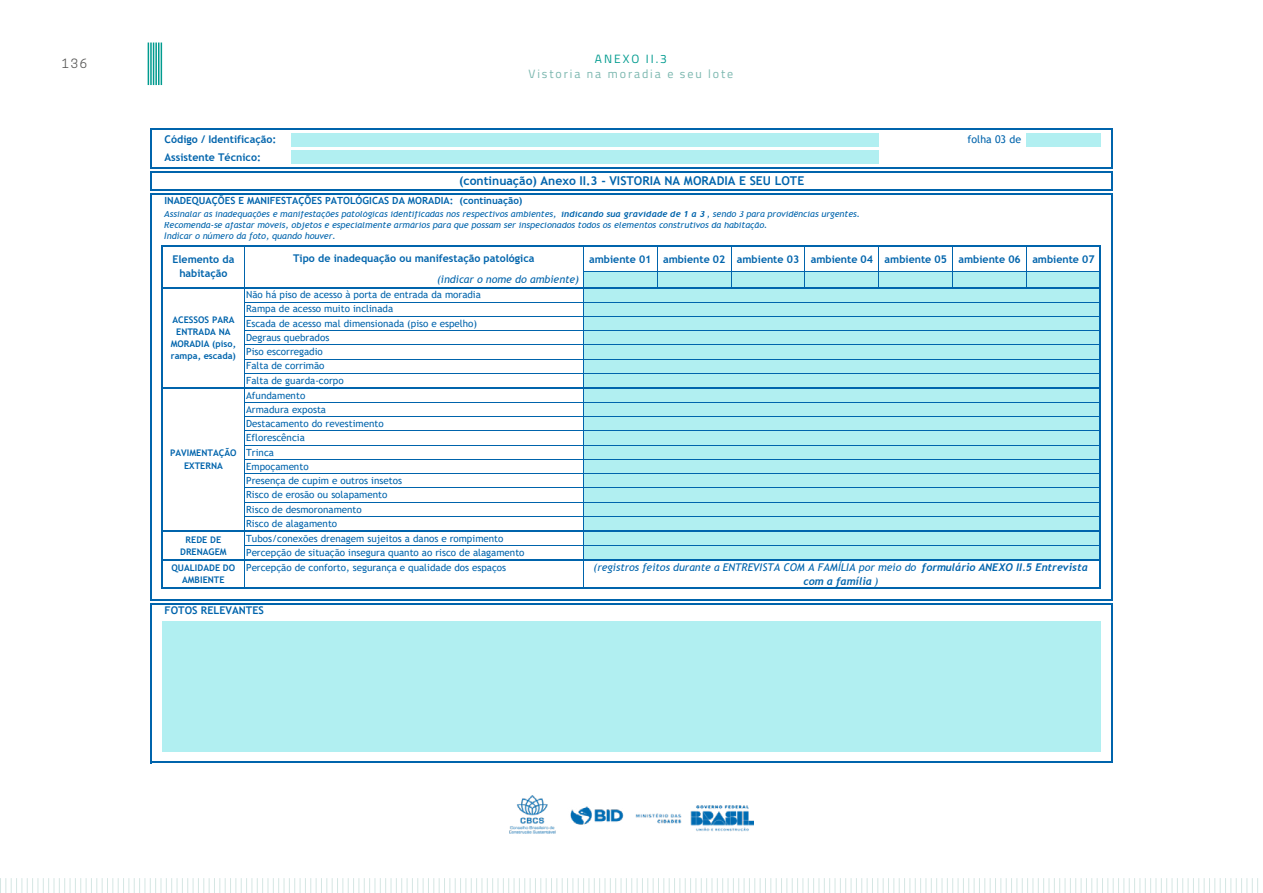
<style>
.page{position:relative;width:1263px;height:893px;background:#fff}
.page>*{position:absolute;margin:0;border:0;box-sizing:border-box;transform-origin:0 0}
.t1{font:700 12.15px "Trebuchet MS";color:#0064ac}
.t2{font:12px "Titillium Web";letter-spacing:.16em;color:#7bb7af}
.t3{font:12px "Titillium Web";letter-spacing:.17em;color:#009b8f}
.t4{font:12px "Cooper Hewitt";color:#575756}
.t5{font:700 10.65px/14px "Trebuchet MS";color:#0064ac;text-align:center}
.t6{font:italic 10.65px "Trebuchet MS";color:#0064ac}
.t7{font:italic 700 10.65px "Trebuchet";color:#0064ac}
.t8{font:10.65px "Trebuchet MS";color:#0064ac}
.t9{font:9.9px/14.2px "Trebuchet MS";color:#0064ac}
.t10{font:700 9.9px "Trebuchet MS";color:#0064ac}
.t11{font:italic 9.15px/11.6px "Trebuchet MS";letter-spacing:-.005em;color:#0064ac}
.t12{font:700 9.15px/12.1px "Trebuchet MS";color:#0064ac;text-align:center}
.s1{font-family:"Trebuchet";font-weight:700}
.s2{font-family:"Trebuchet MS";font-weight:400}
</style>
<div class="page">
<div style="left:291px;top:133px;width:588px;height:14px;background:#b1eff1"></div>
<div style="left:1026px;top:133px;width:74px;height:14px;background:#b1eff1"></div>
<div style="left:291px;top:150px;width:588px;height:14px;background:#b1eff1"></div>
<div style="left:583px;top:272px;width:517px;height:16px;background:#b1eff1"></div>
<div style="left:583px;top:288px;width:517px;height:14px;background:#b1eff1"></div>
<div style="left:583px;top:302px;width:517px;height:14px;background:#b1eff1"></div>
<div style="left:583px;top:316px;width:517px;height:15px;background:#b1eff1"></div>
<div style="left:583px;top:330px;width:517px;height:15px;background:#b1eff1"></div>
<div style="left:583px;top:345px;width:517px;height:14px;background:#b1eff1"></div>
<div style="left:583px;top:359px;width:517px;height:14px;background:#b1eff1"></div>
<div style="left:583px;top:373px;width:517px;height:15px;background:#b1eff1"></div>
<div style="left:583px;top:388px;width:517px;height:14px;background:#b1eff1"></div>
<div style="left:583px;top:402px;width:517px;height:15px;background:#b1eff1"></div>
<div style="left:583px;top:417px;width:517px;height:14px;background:#b1eff1"></div>
<div style="left:583px;top:431px;width:517px;height:14px;background:#b1eff1"></div>
<div style="left:583px;top:445px;width:517px;height:14px;background:#b1eff1"></div>
<div style="left:583px;top:459px;width:517px;height:15px;background:#b1eff1"></div>
<div style="left:583px;top:474px;width:517px;height:14px;background:#b1eff1"></div>
<div style="left:583px;top:488px;width:517px;height:14px;background:#b1eff1"></div>
<div style="left:583px;top:502px;width:517px;height:15px;background:#b1eff1"></div>
<div style="left:583px;top:516px;width:517px;height:15px;background:#b1eff1"></div>
<div style="left:583px;top:531px;width:517px;height:15px;background:#b1eff1"></div>
<div style="left:583px;top:545px;width:517px;height:15px;background:#b1eff1"></div>
<div style="left:162px;top:621px;width:938px;height:130px;background:#b1eff1"></div>
<hr style="left:150px;top:128px;width:1px;height:40px;background:#0064ac">
<hr style="left:1111px;top:130px;width:2px;height:38px;background:#0064ac">
<svg style="left:150px;top:171px;width:1px;height:19px"></svg>
<svg style="left:1111px;top:173px;width:2px;height:16px"></svg>
<hr style="left:244px;top:247px;width:1px;height:40px;background:#0064ac">
<hr style="left:583px;top:247px;width:1px;height:40px;background:#0064ac">
<hr style="left:244px;top:288px;width:1px;height:99px;background:#0064ac">
<hr style="left:583px;top:288px;width:1px;height:99px;background:#0064ac">
<hr style="left:244px;top:389px;width:1px;height:141px;background:#0064ac">
<hr style="left:583px;top:389px;width:1px;height:141px;background:#0064ac">
<hr style="left:150px;top:193px;width:1px;height:407px;background:#0064ac">
<hr style="left:1111px;top:195px;width:2px;height:405px;background:#0064ac">
<hr style="left:150px;top:603px;width:1px;height:160px;background:#0064ac">
<hr style="left:1111px;top:605px;width:2px;height:158px;background:#0064ac">
<hr style="left:162px;top:245px;width:1px;height:344px;background:#0064ac">
<svg style="left:244px;top:532px;width:1px;height:56px"></svg>
<svg style="left:583px;top:532px;width:1px;height:56px"></svg>
<hr style="left:657px;top:247px;width:1px;height:40px;background:#0064ac">
<hr style="left:731px;top:247px;width:1px;height:40px;background:#0064ac">
<hr style="left:804px;top:247px;width:1px;height:40px;background:#0064ac">
<hr style="left:878px;top:247px;width:1px;height:40px;background:#0064ac">
<hr style="left:952px;top:247px;width:1px;height:40px;background:#0064ac">
<hr style="left:1026px;top:247px;width:1px;height:40px;background:#0064ac">
<hr style="left:1099px;top:247px;width:2px;height:342px;background:#0064ac">
<hr style="left:151px;top:128px;width:962px;height:2px;background:#0064ac">
<hr style="left:151px;top:167px;width:962px;height:1px;background:#0064ac">
<hr style="left:151px;top:171px;width:962px;height:2px;background:#0064ac">
<hr style="left:151px;top:189px;width:962px;height:1px;background:#0064ac">
<hr style="left:151px;top:193px;width:962px;height:2px;background:#0064ac">
<hr style="left:163px;top:245px;width:938px;height:2px;background:#0064ac">
<hr style="left:584px;top:271px;width:515px;height:1px;background:#0064ac">
<hr style="left:163px;top:287px;width:938px;height:1px;background:#0064ac">
<hr style="left:245px;top:302px;width:854px;height:1px;background:#0064ac">
<hr style="left:245px;top:316px;width:854px;height:1px;background:#0064ac">
<hr style="left:245px;top:330px;width:854px;height:1px;background:#0064ac">
<hr style="left:245px;top:344px;width:854px;height:1px;background:#0064ac">
<hr style="left:245px;top:359px;width:854px;height:1px;background:#0064ac">
<hr style="left:245px;top:373px;width:854px;height:1px;background:#0064ac">
<hr style="left:163px;top:387px;width:938px;height:2px;background:#0064ac">
<hr style="left:245px;top:402px;width:854px;height:1px;background:#0064ac">
<hr style="left:245px;top:416px;width:854px;height:1px;background:#0064ac">
<hr style="left:245px;top:431px;width:854px;height:1px;background:#0064ac">
<hr style="left:245px;top:445px;width:854px;height:1px;background:#0064ac">
<hr style="left:245px;top:459px;width:854px;height:1px;background:#0064ac">
<hr style="left:245px;top:473px;width:854px;height:1px;background:#0064ac">
<hr style="left:245px;top:488px;width:854px;height:1px;background:#0064ac">
<hr style="left:245px;top:502px;width:854px;height:1px;background:#0064ac">
<hr style="left:245px;top:516px;width:854px;height:1px;background:#0064ac">
<hr style="left:163px;top:530px;width:938px;height:2px;background:#0064ac">
<hr style="left:245px;top:545px;width:854px;height:1px;background:#0064ac">
<hr style="left:163px;top:560px;width:938px;height:1px;background:#0064ac">
<hr style="left:163px;top:588px;width:938px;height:1px;background:#0064ac">
<hr style="left:151px;top:599px;width:962px;height:1px;background:#0064ac">
<hr style="left:151px;top:603px;width:962px;height:2px;background:#0064ac">
<hr style="left:151px;top:762px;width:962px;height:1px;background:#0064ac">
<img style="left:510px;top:795px;width:244px;height:38px">
<svg style="left:0;top:878px;width:1258px;height:15px"></svg>
<hr style="left:148px;top:43px;width:1px;height:42px;background:#009b8f">
<hr style="left:150px;top:43px;width:2px;height:42px;background:#009b8f">
<hr style="left:153px;top:43px;width:1px;height:42px;background:#009b8f">
<hr style="left:155px;top:43px;width:2px;height:42px;background:#009b8f">
<hr style="left:158px;top:43px;width:1px;height:42px;background:#009b8f">
<hr style="left:161px;top:43px;width:1px;height:42px;background:#009b8f">
<p class="t4" style="left:62px;top:57px;width:27px">136</p>
<p class="t3" style="left:595px;top:50px;width:74px">ANEXO II.3</p>
<p class="t2" style="left:528px;top:65px;width:206px">Vistoria na moradia e seu lote</p>
<p class="t5" style="left:165px;top:133px;width:113px">Código / Identificação:</p>
<p class="t8" style="left:967px;top:133px;width:55px">folha 03 de</p>
<p class="t5" style="left:165px;top:150px;width:98px">Assistente Técnico:</p>
<p class="t10" style="left:164px;top:194px;width:360px">INADEQUAÇÕES E MANIFESTAÇÕES PATOLÓGICAS DA MORADIA: (continuação)</p>
<p class="t11" style="left:164px;top:208px;width:698px">Assinalar as inadequações e manifestações patológicas identificadas nos respectivos ambientes, <span class="s1">indicando sua gravidade de 1 a 3</span> , sendo 3 para providências urgentes.<br>Recomenda-se afastar móveis, objetos e especialmente armários para que possam ser inspecionados todos os elementos construtivos da habitação.</p>
<p class="t11" style="left:164px;top:230px;width:173px">Indicar o número da foto, quando houver.</p>
<p class="t5" style="left:589px;top:252px;width:507px">ambiente 01 ambiente 02 ambiente 03 ambiente 04 ambiente 05 ambiente 06 ambiente 07</p>
<p class="t1" style="left:459px;top:173px;width:346px">(continuação) Anexo II.3 - VISTORIA NA MORADIA E SEU LOTE</p>
<p class="t5" style="left:172px;top:252px;width:64px">Elemento da habitação</p>
<p class="t5" style="left:293px;top:252px;width:243px">Tipo de inadequação ou manifestação patológica</p>
<p class="t6" style="left:437px;top:273px;width:144px">(indicar o nome do ambiente)</p>
<p class="t12" style="left:171px;top:313px;width:67px">ACESSOS PARA<br>ENTRADA NA<br>MORADIA (piso, rampa, escada)</p>
<p class="t12" style="left:170px;top:447px;width:68px">PAVIMENTAÇÃO<br>EXTERNA</p>
<p class="t9" style="left:246px;top:287px;width:236px">Não há piso de acesso à porta de entrada da moradia Rampa de acesso muito inclinada<br>Escada de acesso mal dimensionada (piso e espelho)<br>Degraus quebrados<br>Piso escorregadio</p>
<p class="t9" style="left:246px;top:359px;width:99px">Falta de corrimão<br>Falta de guarda-corpo</p>
<p class="t9" style="left:246px;top:388px;width:139px">Afundamento<br>Armadura exposta<br>Destacamento do revestimento<br>Eflorescência<br>Trinca</p>
<p class="t9" style="left:246px;top:459px;width:157px">Empoçamento<br>Presença de cupim e outros insetos<br>Risco de erosão ou solapamento<br>Risco de desmoronamento<br>Risco de alagamento</p>
<p class="t9" style="left:246px;top:531px;width:280px">Tubos/conexões drenagem sujeitos a danos e rompimento<br>Percepção de situação insegura quanto ao risco de alagamento<br>Percepção de conforto, segurança e qualidade dos espaços</p>
<p class="t12" style="left:180px;top:533px;width:48px">REDE DE<br>DRENAGEM</p>
<p class="t12" style="left:171px;top:562px;width:65px">QUALIDADE DO<br>AMBIENTE</p>
<p class="t6" style="left:593px;top:561px;width:496px">(registros feitos durante a ENTREVISTA COM A FAMÍLIA por meio do <span class="s1">formulário ANEXO II.5 Entrevista</span></p>
<p class="t7" style="left:804px;top:574px;width:76px">com a família <span class="s2">)</span></p>
<p class="t5" style="left:165px;top:603px;width:101px">FOTOS RELEVANTES</p>
</div>
